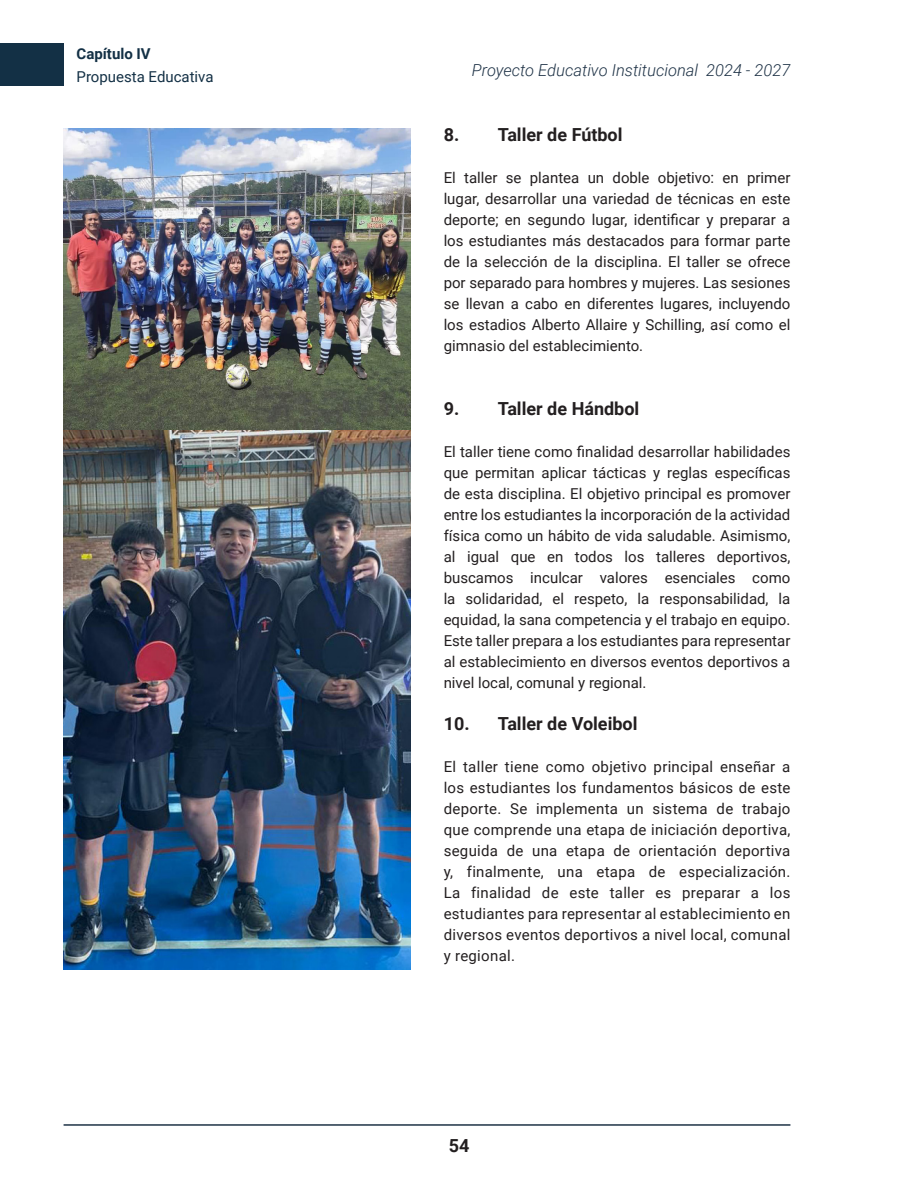
<style>
.page{position:relative;width:918px;height:1188px;background:#fff}
.page>*{position:absolute;margin:0;border:0;box-sizing:border-box;transform-origin:0 0}
.Bajada_Titulo{font:700 18px "Roboto";color:#231f20}
.t1{font:italic 300 16.5px "Roboto";color:#1e3246}
.Parrafo{font:15px/21px "Roboto";color:#231f20;text-align:justify}
.Capitulo_subida_pag{font:15px "Roboto";color:#133045}
.Capitulo_subida_pag-2{font:700 15px "Roboto";color:#133045}
</style>
<div class="page">
<div style="left:0;top:44px;width:64px;height:42px;background:#133045"></div>
<img style="left:64px;top:128px;width:346px;height:841px">
<hr style="left:64px;top:1124px;width:726px;height:2px;background:#1e3246">
<p class="Capitulo_subida_pag-2" style="left:77px;top:43px;width:76px">Capítulo IV</p>
<p class="Capitulo_subida_pag" style="left:77px;top:66px;width:139px">Propuesta Educativa</p>
<p class="t1" style="left:472px;top:59px;width:320px">Proyecto Educativo Institucional 2024 - 2027</p>
<p class="Bajada_Titulo" style="left:444px;top:122px;width:180px">8. Taller de Fútbol</p>
<p class="Parrafo" style="left:444px;top:167px;width:348px">El taller se plantea un doble objetivo: en primer lugar, desarrollar una variedad de técnicas en este deporte; en segundo lugar, identificar y preparar a los estudiantes más destacados para formar parte de la selección de la disciplina. El taller se ofrece por separado para hombres y mujeres. Las sesiones se llevan a cabo en diferentes lugares, incluyendo los estadios Alberto Allaire y Schilling, así como el gimnasio del establecimiento.</p>
<p class="Bajada_Titulo" style="left:444px;top:396px;width:197px">9. Taller de Hándbol</p>
<p class="Parrafo" style="left:444px;top:440px;width:348px">El taller tiene como finalidad desarrollar habilidades que permitan aplicar tácticas y reglas específicas de esta disciplina. El objetivo principal es promover entre los estudiantes la incorporación de la actividad física como un hábito de vida saludable. Asimismo, al igual que en todos los talleres deportivos, buscamos inculcar valores esenciales como la solidaridad, el respeto, la responsabilidad, la equidad, la sana competencia y el trabajo en equipo.<br>Este taller prepara a los estudiantes para representar al establecimiento en diversos eventos deportivos a nivel local, comunal y regional.</p>
<p class="Bajada_Titulo" style="left:444px;top:711px;width:195px">10. Taller de Voleibol</p>
<p class="Parrafo" style="left:444px;top:756px;width:348px">El taller tiene como objetivo principal enseñar a los estudiantes los fundamentos básicos de este deporte. Se implementa un sistema de trabajo que comprende una etapa de iniciación deportiva, seguida de una etapa de orientación deportiva y, finalmente, una etapa de especialización.<br>La finalidad de este taller es preparar a los estudiantes para representar al establecimiento en diversos eventos deportivos a nivel local, comunal y regional.</p>
<p class="Bajada_Titulo" style="left:449px;top:1133px;width:22px">54</p>
</div>
